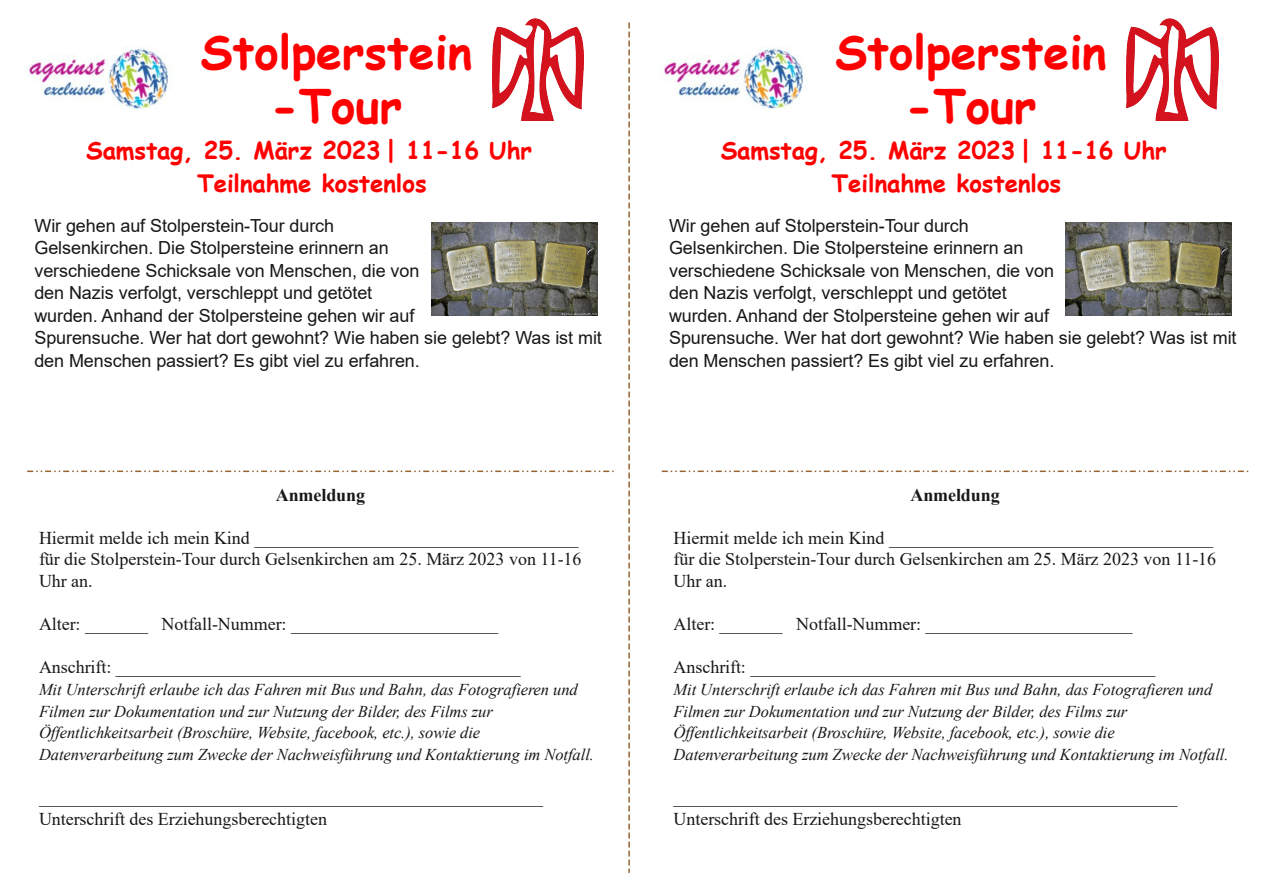
<style>
.page{position:relative;width:1263px;height:893px;background:#fff}
.page>*{position:absolute;margin:0;border:0;box-sizing:border-box;transform-origin:0 0}
.t1{font:700 46.5px/54px "Comic Sans MS";color:#f00;text-align:center}
.t2{font:700 24px/33px "Comic Sans MS";letter-spacing:-.005em;color:#f00;text-align:center}
.t3{font:18px/21.6px "Times New Roman";color:#181715}
.t4{font:18px/22.5px "Arial";letter-spacing:-.005em;color:#181715}
.t5{font:700 18px "Times New Roman";letter-spacing:-.005em;color:#181715}
.t6{font:italic 16.5px/21.6px "Times New Roman";letter-spacing:-.005em;color:#181715}
</style>
<div class="page">
<img style="left:492px;top:18px;width:92px;height:103px">
<svg style="left:628px;top:22px;width:2px;height:851px"></svg>
<svg style="left:27px;top:471px;width:587px;height:1px"></svg>
<img style="left:431px;top:222px;width:166px;height:94px">
<img style="left:27px;top:46px;width:144px;height:63px">
<img style="left:1127px;top:18px;width:91px;height:103px">
<svg style="left:662px;top:471px;width:586px;height:1px"></svg>
<img style="left:1066px;top:222px;width:166px;height:94px">
<img style="left:662px;top:46px;width:144px;height:63px">
<h1 class="t1" style="left:200px;top:23px;width:273px">Stolperstein -Tour</h1>
<h2 class="t2" style="left:86px;top:133px;width:447px">Samstag, 25. März 2023 | 11-16 Uhr<br>Teilnahme kostenlos</h2>
<p class="t4" style="left:34px;top:214px;width:569px">Wir gehen auf Stolperstein-Tour durch<br>Gelsenkirchen. Die Stolpersteine erinnern an<br>verschiedene Schicksale von Menschen, die von<br>den Nazis verfolgt, verschleppt und getötet<br>wurden. Anhand der Stolpersteine gehen wir auf<br>Spurensuche. Wer hat dort gewohnt? Wie haben sie gelebt? Was ist mit den Menschen passiert? Es gibt viel zu erfahren.</p>
<p class="t5" style="left:276px;top:485px;width:91px">Anmeldung</p>
<p class="t3" style="left:39px;top:527px;width:544px">Hiermit melde ich mein Kind ____________________________________ für die Stolperstein-Tour durch Gelsenkirchen am 25. März 2023 von 11-16<br>Uhr an.</p>
<p class="t3" style="left:39px;top:613px;width:460px">Alter: _______ Notfall-Nummer: _______________________</p>
<p class="t3" style="left:39px;top:656px;width:483px">Anschrift: _____________________________________________</p>
<p class="t6" style="left:39px;top:679px;width:556px">Mit Unterschrift erlaube ich das Fahren mit Bus und Bahn, das Fotografieren und Filmen zur Dokumentation und zur Nutzung der Bilder, des Films zur Öffentlichkeitsarbeit (Broschüre, Website, facebook, etc.), sowie die Datenverarbeitung zum Zwecke der Nachweisführung und Kontaktierung im Notfall.</p>
<p class="t3" style="left:39px;top:786px;width:505px">________________________________________________________<br>Unterschrift des Erziehungsberechtigten</p>
<h1 class="t1" style="left:835px;top:23px;width:273px">Stolperstein -Tour</h1>
<h2 class="t2" style="left:721px;top:133px;width:447px">Samstag, 25. März 2023 | 11-16 Uhr<br>Teilnahme kostenlos</h2>
<p class="t4" style="left:669px;top:214px;width:569px">Wir gehen auf Stolperstein-Tour durch<br>Gelsenkirchen. Die Stolpersteine erinnern an<br>verschiedene Schicksale von Menschen, die von<br>den Nazis verfolgt, verschleppt und getötet<br>wurden. Anhand der Stolpersteine gehen wir auf<br>Spurensuche. Wer hat dort gewohnt? Wie haben sie gelebt? Was ist mit den Menschen passiert? Es gibt viel zu erfahren.</p>
<p class="t5" style="left:910px;top:485px;width:91px">Anmeldung</p>
<p class="t3" style="left:674px;top:527px;width:544px">Hiermit melde ich mein Kind ____________________________________ für die Stolperstein-Tour durch Gelsenkirchen am 25. März 2023 von 11-16<br>Uhr an.</p>
<p class="t3" style="left:674px;top:613px;width:460px">Alter: _______ Notfall-Nummer: _______________________</p>
<p class="t3" style="left:674px;top:656px;width:483px">Anschrift: _____________________________________________</p>
<p class="t6" style="left:674px;top:679px;width:556px">Mit Unterschrift erlaube ich das Fahren mit Bus und Bahn, das Fotografieren und Filmen zur Dokumentation und zur Nutzung der Bilder, des Films zur Öffentlichkeitsarbeit (Broschüre, Website, facebook, etc.), sowie die Datenverarbeitung zum Zwecke der Nachweisführung und Kontaktierung im Notfall.</p>
<p class="t3" style="left:674px;top:786px;width:505px">________________________________________________________<br>Unterschrift des Erziehungsberechtigten</p>
</div>
